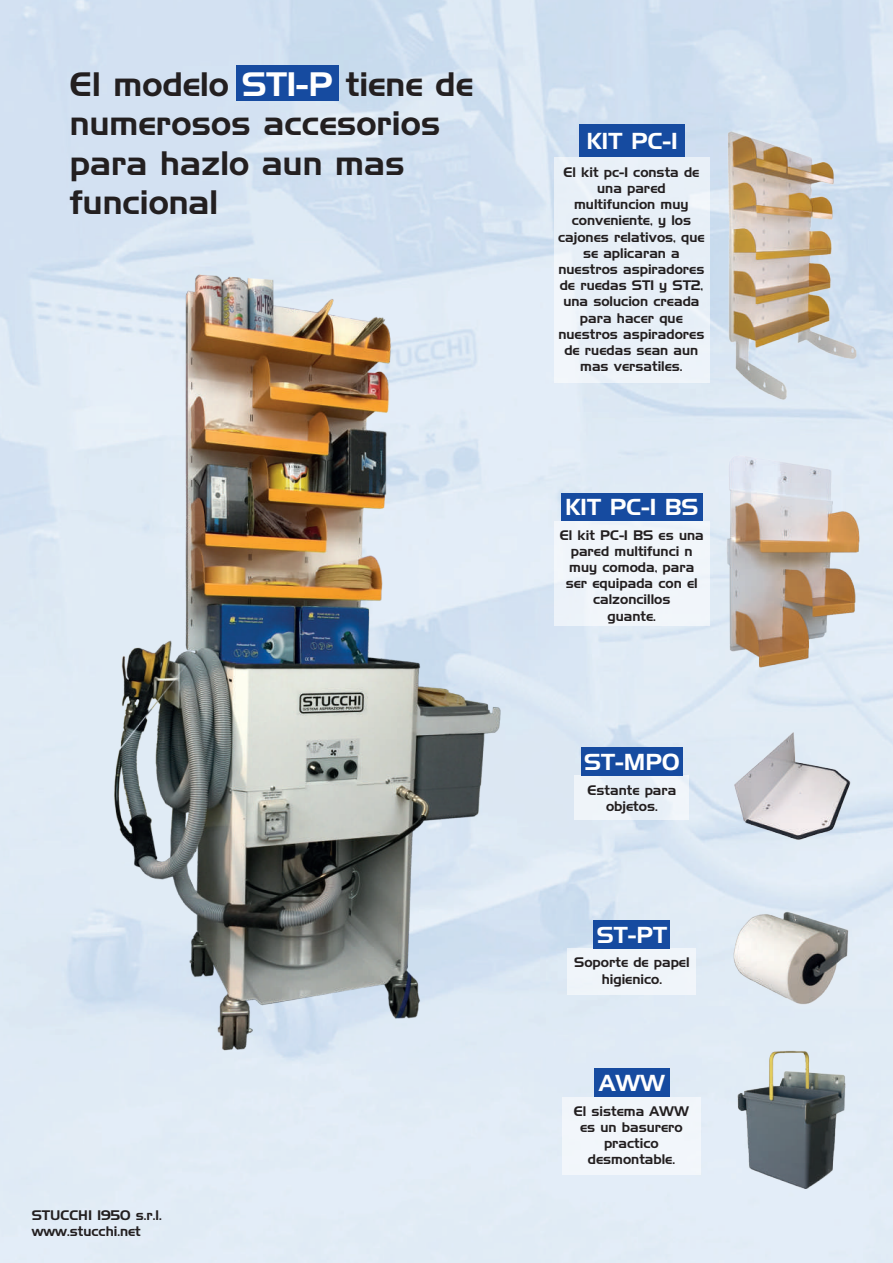
<style>
.page{position:relative;width:893px;height:1263px;background:#fff}
.page>*{position:absolute;margin:0;border:0;box-sizing:border-box;transform-origin:0 0}
.t1{font:33px/39.6px "Handel Gothic";color:#231f20}
.t2{font:22.5px "Handel Gothic";color:#fff}
.t3{font:13.5px/16.2px "Handel Gothic";color:#231f20;text-align:center}
.s1{color:#fff}
</style>
<div class="page">
<img style="left:0;top:0;width:893px;height:1263px">
<div style="left:236px;top:66px;width:102px;height:35px;background:#164ba0"></div>
<img style="left:0;top:261px;width:638px;height:879px">
<img style="left:723px;top:131px;width:139px;height:1062px">
<div style="left:579px;top:124px;width:106px;height:32px;background:#164ba0"></div>
<div style="left:554px;top:157px;width:156px;height:225px;background:#e8f0f7"></div>
<div style="left:554px;top:521px;width:156px;height:105px;background:#f1f5fa"></div>
<div style="left:561px;top:493px;width:141px;height:27px;background:#164ba0"></div>
<div style="left:594px;top:1068px;width:76px;height:28px;background:#164ba0"></div>
<div style="left:563px;top:1096px;width:138px;height:78px;background:#f1f6fa"></div>
<div style="left:575px;top:775px;width:114px;height:45px;background:#eff4f9"></div>
<div style="left:581px;top:747px;width:102px;height:28px;background:#164ba0"></div>
<div style="left:568px;top:949px;width:128px;height:46px;background:#f0f5fa"></div>
<div style="left:594px;top:921px;width:76px;height:28px;background:#164ba0"></div>
<h1 class="t1" style="left:70px;top:66px;width:405px">El modelo <span class="s1">ST1-P</span> tiene de numerosos accesorios para hazlo aun mas funcional</h1>
<p class="t3" style="left:32px;top:1208px;width:132px;text-align:left">STUCCHI 1950 s.r.l. www.stucchi.net</p>
<h2 class="t2" style="left:586px;top:130px;width:92px">KIT PC-1</h2>
<p class="t3" style="left:558px;top:165px;width:148px">El kit pc-1 consta de una pared multifuncion muy conveniente, y los cajones relativos, que se aplicaran a nuestros aspiradores de ruedas ST1 y ST2, una solucion creada para hacer que nuestros aspiradores de ruedas sean aun mas versatiles.</p>
<h2 class="t2" style="left:565px;top:497px;width:135px">KIT PC-1 BS</h2>
<p class="t3" style="left:560px;top:528px;width:146px">El kit PC-1 BS es una pared multifunción muy comoda, para ser equipada con el calzoncillos<br>guante.</p>
<h2 class="t2" style="left:584px;top:752px;width:97px">ST-MPO</h2>
<p class="t3" style="left:587px;top:783px;width:91px">Estante para objetos.</p>
<h2 class="t2" style="left:597px;top:925px;width:72px">ST-PT</h2>
<p class="t3" style="left:574px;top:955px;width:117px">Soporte de papel higienico.</p>
<h2 class="t2" style="left:599px;top:1072px;width:68px">AWW</h2>
<p class="t3" style="left:574px;top:1104px;width:117px">El sistema AWW es un basurero practico desmontable.</p>
</div>
